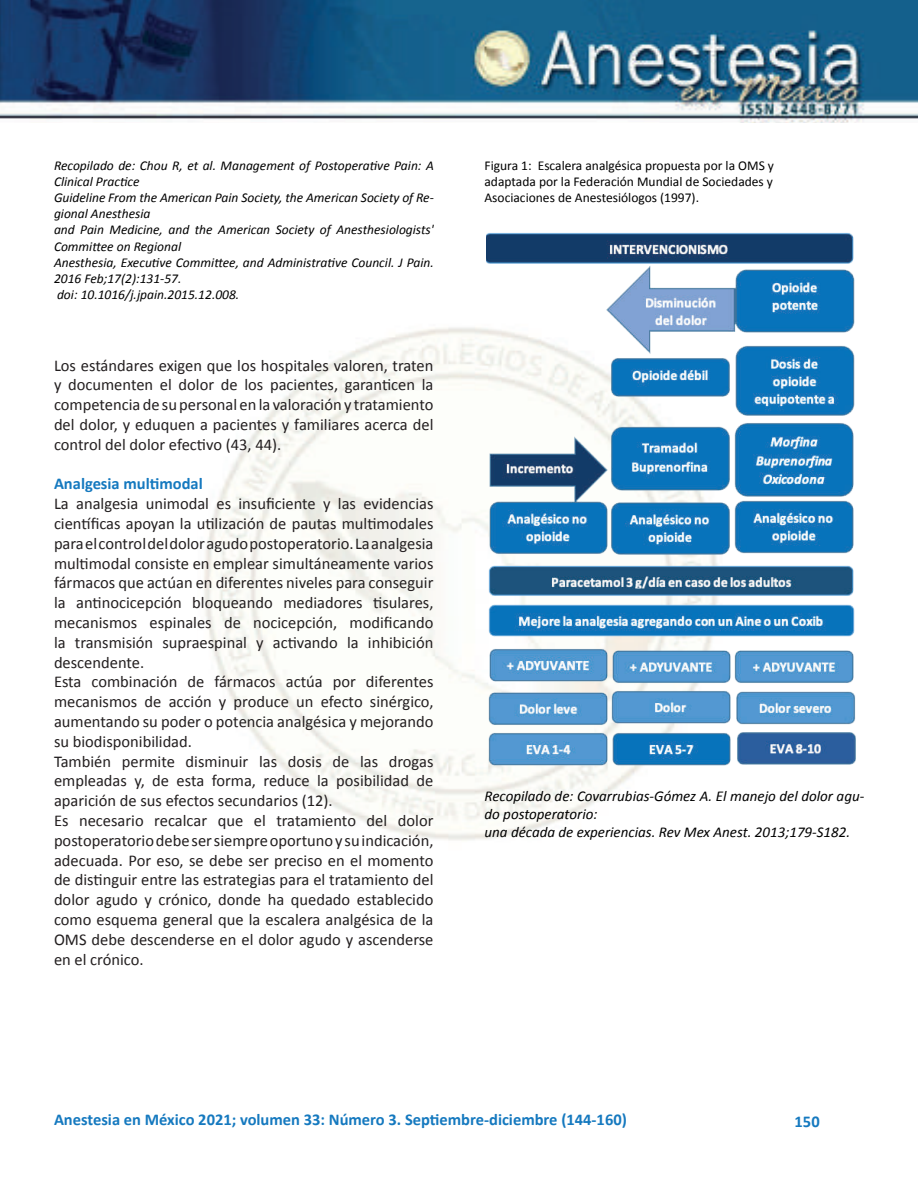
<style>
.page{position:relative;width:918px;height:1188px;background:#fff}
.page>*{position:absolute;margin:0;border:0;box-sizing:border-box;transform-origin:0 0}
.t1{font:16.5px/19.8px "Calibri";color:#231f20;text-align:justify}
.t2{font:700 16.5px "Calibri";color:#1579bf}
.t3{font:italic 15px/18px "Calibri";color:#000}
.t4{font:italic 13.5px/16.2px "Calibri";color:#000}
.t5{font:13.5px/16.2px "Calibri";color:#000;text-align:justify}
</style>
<div class="page">
<img style="left:0;top:0;width:918px;height:122px">
<img style="left:204px;top:327px;width:430px;height:514px">
<img style="left:486px;top:232px;width:370px;height:542px">
<p class="t4" style="left:54px;top:156px;width:381px">Recopilado de: Chou R, et al. Management of Postoperative Pain: A Clinical Practice<br>Guideline From the American Pain Society, the American Society of Re&shy;gional Anesthesia<br>and Pain Medicine, and the American Society of Anesthesiologists' Committee on Regional<br>Anesthesia, Executive Committee, and Administrative Council. J Pain.<br>2016 Feb;17(2):131-57.<br>doi: 10.1016/j.jpain.2015.12.008.</p>
<p class="t5" style="left:485px;top:156px;width:291px">Figura 1: Escalera analgésica propuesta por la OMS y adaptada por la Federación Mundial de Sociedades y Asociaciones de Anestesiólogos (1997).</p>
<p class="t1" style="left:54px;top:354px;width:381px">Los estándares exigen que los hospitales valoren, traten y documenten el dolor de los pacientes, garanticen la competencia de su personal en la valoración y tratamiento del dolor, y eduquen a pacientes y familiares acerca del control del dolor efectivo (43, 44).</p>
<p class="t2" style="left:54px;top:472px;width:150px">Analgesia multimodal</p>
<p class="t1" style="left:54px;top:493px;width:381px;text-align:left">La analgesia unimodal es insuficiente y las evidencias científicas apoyan la utilización de pautas multimodales para el control del dolor agudo postoperatorio. La analgesia multimodal consiste en emplear simultáneamente varios fármacos que actúan en diferentes niveles para conseguir la antinocicepción bloqueando mediadores tisulares, mecanismos espinales de nocicepción, modificando la transmisión supraespinal y activando la inhibición descendente.<br>Esta combinación de fármacos actúa por diferentes mecanismos de acción y produce un efecto sinérgico, aumentando su poder o potencia analgésica y mejorando su biodisponibilidad.<br>También permite disminuir las dosis de las drogas empleadas y, de esta forma, reduce la posibilidad de aparición de sus efectos secundarios (12).<br>Es necesario recalcar que el tratamiento del dolor postoperatorio debe ser siempre oportuno y su indicación, adecuada. Por eso, se debe ser preciso en el momento de distinguir entre las estrategias para el tratamiento del dolor agudo y crónico, donde ha quedado establecido como esquema general que la escalera analgésica de la OMS debe descenderse en el dolor agudo y ascenderse en el crónico.</p>
<p class="t3" style="left:485px;top:787px;width:381px">Recopilado de: Covarrubias-Gómez A. El manejo del dolor agu&shy;do postoperatorio:<br>una década de experiencias. Rev Mex Anest. 2013;179-S182.</p>
<p class="t2" style="left:54px;top:1108px;width:574px">Anestesia en México 2021; volumen 33: Número 3. Septiembre-diciembre (144-160)</p>
<p class="t2" style="left:795px;top:1110px;width:27px">150</p>
</div>
